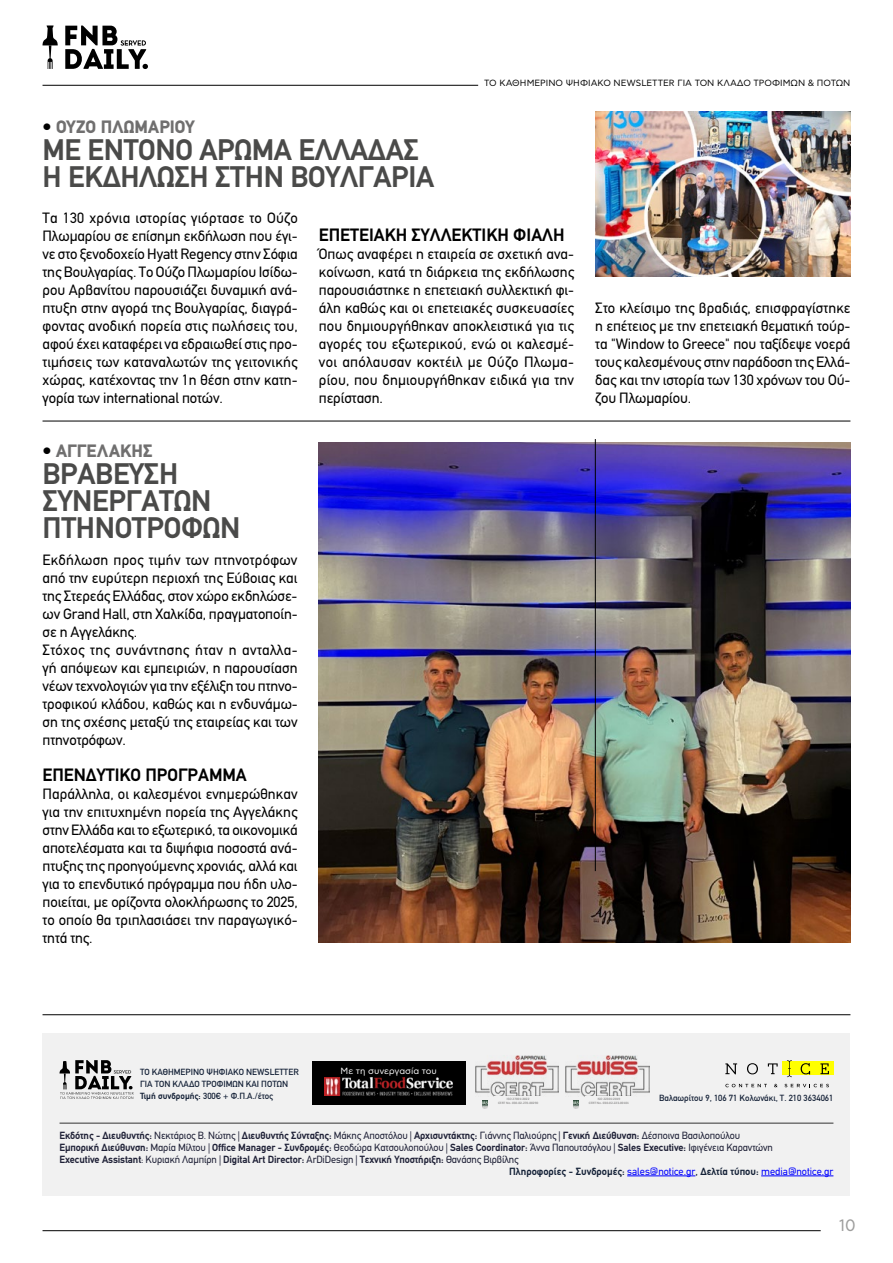
<style>
.page{position:relative;width:893px;height:1263px;background:#fff}
.page>*{position:absolute;margin:0;border:0;box-sizing:border-box;transform-origin:0 0}
.t1{font:700 30px/27px "PF Din Text";letter-spacing:-.01em;color:#4a4a49}
.t2{font:700 18px "PF Din Text";color:#000}
.t3{font:900 18px "PF Din Text";letter-spacing:.01em;color:#706f6f}
.t4{font:16.5px "CF Asty Std";color:#9d9d9c}
.t5{font:15px/18px "PF Din Text";letter-spacing:-.005em;color:#000;text-align:justify}
.t6{font:700 10.5px "PF Din Text";letter-spacing:-.01em;color:#1f2137}
.t7{font:10.5px "PF Din Text";letter-spacing:-.01em;color:#1f2137}
.t8{font:700 10.5px "PF Din Text";color:#142137}
.t9{font:500 9px/12px "PF Din Text";color:#142137}
.t10{font:9px "CF Asty Std";color:#000}
.t11{font:9px "CF Asty Std";color:#fff}
.t12{font:700 3.45px/4.2px "Calibri";color:#9e9d9d;text-align:center}
.s1{color:#000}
.s2{font-weight:700}
.s3{font-weight:400}
.s4{font-weight:400;color:#00f}
.s5{font-weight:500}
</style>
<div class="page">
<svg style="left:43px;top:26px;width:15px;height:43px"></svg>
<svg style="left:65px;top:26px;width:83px;height:43px"></svg>
<hr style="left:43px;top:85px;width:435px;height:1px;background:#000">
<hr style="left:43px;top:1230px;width:778px;height:1px;background:#000">
<div style="left:43px;top:1033px;width:807px;height:162px;background:#f1f1f1"></div>
<hr style="left:60px;top:1123px;width:773px;height:1px;background:#333">
<div style="left:782px;top:1061px;width:51px;height:14px;background:#ff0"></div>
<svg style="left:725px;top:1063px;width:12px;height:11px"></svg>
<svg style="left:747px;top:1063px;width:11px;height:11px"></svg>
<svg style="left:768px;top:1063px;width:10px;height:11px"></svg>
<svg style="left:801px;top:1063px;width:9px;height:11px"></svg>
<svg style="left:820px;top:1063px;width:9px;height:11px"></svg>
<svg style="left:787px;top:1060px;width:5px;height:17px"></svg>
<svg style="left:725px;top:1084px;width:42px;height:3px"></svg>
<svg style="left:784px;top:1084px;width:45px;height:3px"></svg>
<svg style="left:60px;top:1060px;width:74px;height:39px"></svg>
<hr style="left:43px;top:1014px;width:807px;height:1px;background:#000">
<hr style="left:627px;top:1175px;width:68px;height:1px;background:#00f">
<hr style="left:761px;top:1175px;width:72px;height:1px;background:#00f">
<div style="left:312px;top:1061px;width:153px;height:43px;background:#000"></div>
<img style="left:325px;top:1078px;width:127px;height:18px">
<img style="left:475px;top:1055px;width:83px;height:41px">
<svg style="left:482px;top:1100px;width:6px;height:9px"></svg>
<img style="left:566px;top:1055px;width:83px;height:41px">
<svg style="left:573px;top:1100px;width:5px;height:9px"></svg>
<img style="left:595px;top:111px;width:255px;height:166px">
<img style="left:319px;top:443px;width:531px;height:500px">
<hr style="left:43px;top:421px;width:807px;height:1px;background:#000">
<hr style="left:595px;top:439px;width:1px;height:432px;background:#000">
<p class="t3" style="left:43px;top:116px;width:153px"><span class="s1">•</span> ΟΥΖΟ ΠΛΩΜΑΡΙΟΥ</p>
<h1 class="t1" style="left:43px;top:136px;width:393px">ΜΕ ΈΝΤΟΝΟ ΆΡΩΜΑ ΕΛΛΆΔΑΣ<br>Η ΕΚΔΉΛΩΣΗ ΣΤΗΝ ΒΟΥΛΓΑΡΊΑ</h1>
<p class="t10" style="left:484px;top:78px;width:368px">ΤΟ ΚΑΘΗΜΕΡΙΝΌ ΨΗΦΙΑΚΌ NEWSLETTER ΓΙΑ ΤΟΝ ΚΛΆΔΟ ΤΡΟΦΊ ΜΩΝ &amp; ΠΟΤΏΝ</p>
<p class="t5" style="left:43px;top:209px;width:257px">Τα 130 χρόνια ιστορίας γιόρτασε το Ούζο Πλωμαρίου σε επίσημη εκδήλωση που έγι&shy;νε στο ξενοδοχείο Hyatt Regency στην Σόφια της Βουλγαρίας. Το Ούζο Πλωμαρίου Ισίδω&shy;ρου Αρβανίτου παρουσιάζει δυναμική ανά&shy;πτυξη στην αγορά της Βουλγαρίας, διαγρά&shy;φοντας ανοδική πορεία στις πωλήσεις του, αφού έχει καταφέρει να εδραιωθεί στις προ&shy;τιμήσεις των καταναλωτών της γειτονικής χώρας, κατέχοντας την 1η θέση στην κατη&shy;γορία των international ποτών.</p>
<p class="t3" style="left:43px;top:440px;width:112px"><span class="s1">•</span> ΑΓΓΕΛΑΚΗΣ</p>
<h1 class="t1" style="left:43px;top:460px;width:199px">ΒΡΆΒΕΥΣΗ<br>ΣΥΝΕΡΓΑΤΏΝ<br>ΠΤΗΝΟΤΡΌΦΩΝ</h1>
<p class="t5" style="left:43px;top:551px;width:257px;text-align:left">Εκδήλωση προς τιμήν των πτηνοτρόφων από την ευρύτερη περιοχή της Εύβοιας και της Στερεάς Ελλάδας, στον χώρο εκδηλώσε&shy;ων Grand Hall, στη Χαλκίδα, πραγματοποίη&shy;σε η Αγγελάκης.<br>Στόχος της συνάντησης ήταν η ανταλλα&shy;γή απόψεων και εμπειριών, η παρουσίαση νέων τεχνολογιών για την εξέλιξη του πτηνο&shy;τροφικού κλάδου, καθώς και η ενδυνάμω&shy;ση της σχέσης μεταξύ της εταιρείας και των πτηνοτρόφων.</p>
<p class="t2" style="left:43px;top:764px;width:206px">ΕΠΕΝΔΥΤΙΚΟ ΠΡΟΓΡΑΜΜΑ</p>
<p class="t5" style="left:43px;top:785px;width:257px">Παράλληλα, οι καλεσμένοι ενημερώθηκαν για την επιτυχημένη πορεία της Αγγελάκης στην Ελλάδα και το εξωτερικό, τα οικονομικά αποτελέσματα και τα διψήφια ποσοστά ανά&shy;πτυξης της προηγούμενης χρονιάς, αλλά και για το επενδυτικό πρόγραμμα που ήδη υλο&shy;ποιείται, με ορίζοντα ολοκλήρωσης το 2025, το οποίο θα τριπλασιάσει την παραγωγικό&shy;τητά της.</p>
<p class="t2" style="left:319px;top:224px;width:247px">ΕΠΕΤΕΙΑΚΗ ΣΥΛΛΕΚΤΙΚΗ ΦΙΑΛΗ</p>
<p class="t5" style="left:319px;top:245px;width:257px">Όπως αναφέρει η εταιρεία σε σχετική ανα&shy;κοίνωση, κατά τη διάρκεια της εκδήλωσης παρουσιάστηκε η επετειακή συλλεκτική φι&shy;άλη καθώς και οι επετειακές συσκευασίες που δημιουργήθηκαν αποκλειστικά για τις αγορές του εξωτερικού, ενώ οι καλεσμέ&shy;νοι απόλαυσαν κοκτέιλ με Ούζο Πλωμα&shy;ρίου, που δημιουργήθηκαν ειδικά για την περίσταση.</p>
<p class="t5" style="left:595px;top:299px;width:257px">Στο κλείσιμο της βραδιάς, επισφραγίστηκε η επέτειος με την επετειακή θεματική τούρ&shy;τα "Window to Greece" που ταξίδεψε νοερά τους καλεσμένους στην παράδοση της Ελλά&shy;δας και την ιστορία των 130 χρόνων του Ού&shy;ζου Πλωμαρίου.</p>
<p class="t11" style="left:340px;top:1066px;width:98px">Με τη συνεργασία του</p>
<p class="t9" style="left:140px;top:1066px;width:160px">ΤΟ ΚΑΘΗΜΕΡΙΝΟ ΨΗΦΙΑΚΟ NEWSLETTER<br>ΓΙΑ ΤΟΝ ΚΛΑΔΟ ΤΡΟΦΙΜΩΝ ΚΑΙ ΠΟΤΩΝ<br><span class="s2">Τιμή συνδρομής:</span> 300€ + Φ.Π.Α./έτος</p>
<p class="t9" style="left:659px;top:1092px;width:176px">Βαλαωρίτου 9, 106 71 Κολωνάκι, Τ. 210 3634061</p>
<p class="t7" style="left:60px;top:1129px;width:682px"><span class="s2">Εκδότης - Διευθυντής:</span> Νεκτάριος Β. Νώτης | <span class="s2">Διευθυντής Σύνταξης:</span> Μάκης Αποστόλου | <span class="s2">Αρχισυντάκτης:</span> Γιάννης Παλιούρης | <span class="s2">Γενική Διεύθυνση:</span> Δέσποινα Βασιλοπούλου</p>
<p class="t6" style="left:60px;top:1141px;width:715px">Εμπορική Διεύθυνση: <span class="s3">Μαρία Μίλτου |</span> Office Manager - Συνδρομές: <span class="s3">Θεοδώρα Κατσουλοπούλου |</span> Sales Coordinator: <span class="s3">Άννα Παπουτσόγλου |</span> Sales Executive: <span class="s3">Ιφιγένεια Καραντώνη</span></p>
<p class="t6" style="left:60px;top:1153px;width:461px">Εxecutive Assistant<span class="s3">: Κυριακή Λαμπίρη |</span> Digital Art Director: <span class="s3">ArDiDesign |</span> Τεχνική Υποστήριξη: <span class="s3">Θανάσης Βιρβίλης</span></p>
<p class="t8" style="left:509px;top:1165px;width:326px">Πληροφορίες - Συνδρομές: <span class="s4">sales@notice.gr</span><span class="s5">,</span> Δελτία τύπου: <span class="s4">media@notice.gr</span></p>
<p class="t12" style="left:498px;top:1096px;width:42px">ISO 27001:2022<br>CERT No. 030-02-270-00290</p>
<p class="t12" style="left:589px;top:1096px;width:42px">ISO 22301:2019<br>CERT No. 030-02-223-00101</p>
<p class="t4" style="left:839px;top:1216px;width:18px">10</p>
</div>
